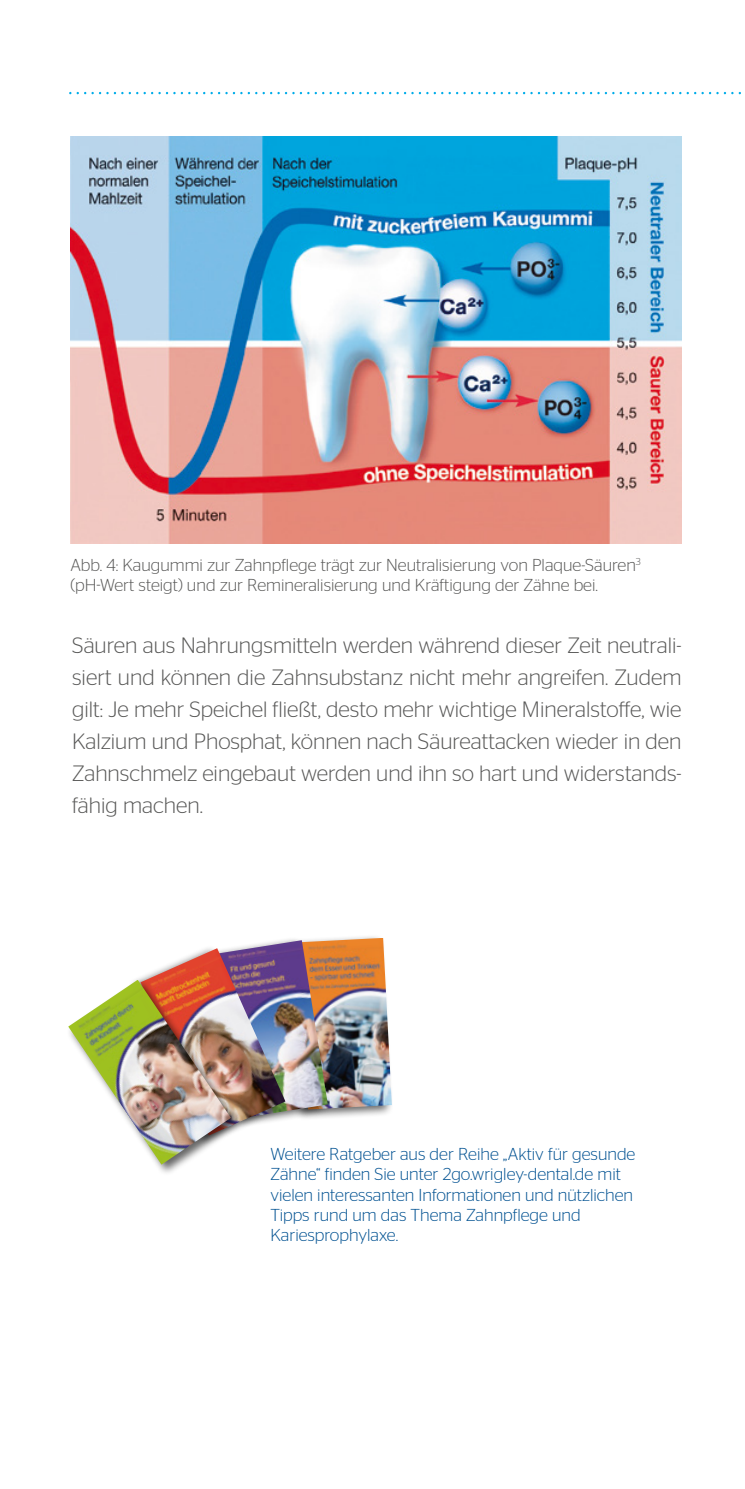
<style>
.page{position:relative;width:745px;height:1489px;background:#fff}
.page>*{position:absolute;margin:0;border:0;box-sizing:border-box;transform-origin:0 0}
.t1{font:300 22.25px/32px "Stag Sans";color:#575756;text-align:justify}
.t2{font:300 17.25px/20.2px "Stag Sans";color:#005191}
.t3{font:300 17.25px/19.8px "Stag Sans";color:#575756}
</style>
<div class="page">
<svg style="left:78px;top:92px;width:663px;height:2px"></svg>
<div style="left:285px;top:933px;width:108px;height:187px;background:#000;opacity:.6"></div>
<img style="left:328px;top:937px;width:63px;height:172px">
<div style="left:205px;top:936px;width:123px;height:192px;background:#000;opacity:.6"></div>
<img style="left:219px;top:940px;width:108px;height:177px">
<div style="left:127px;top:944px;width:159px;height:201px;background:#000;opacity:.6"></div>
<img style="left:140px;top:948px;width:145px;height:187px">
<div style="left:67px;top:978px;width:175px;height:198px;background:#000;opacity:.6"></div>
<img style="left:68px;top:979px;width:163px;height:185px">
<img style="left:70px;top:136px;width:611px;height:407px">
<p class="t3" style="left:70px;top:555px;width:571px">Abb. 4: Kaugummi zur Zahnpflege trägt zur Neutralisierung von Plaque-Säuren<sup>3 </sup>(pH-Wert steigt) und zur Remineralisierung und Kräftigung der Zähne bei.</p>
<p class="t1" style="left:72px;top:628px;width:610px">Säuren aus Nahrungsmitteln werden während dieser Zeit neutrali&shy;siert und können die Zahnsubstanz nicht mehr angreifen. Zudem gilt: Je mehr Speichel fließt, desto mehr wichtige Mineralstoffe, wie Kalzium und Phosphat, können nach Säureattacken wieder in den Zahnschmelz eingebaut werden und ihn so hart und widerstands&shy;fähig machen.</p>
<p class="t2" style="left:270px;top:1143px;width:366px">Weitere Ratgeber aus der Reihe „Aktiv für gesunde Zähne“ finden Sie unter 2go.wrigley-dental.de mit vielen interessanten Informationen und nützlichen Tipps rund um das Thema Zahnpflege und Kariesprophylaxe.</p>
</div>
